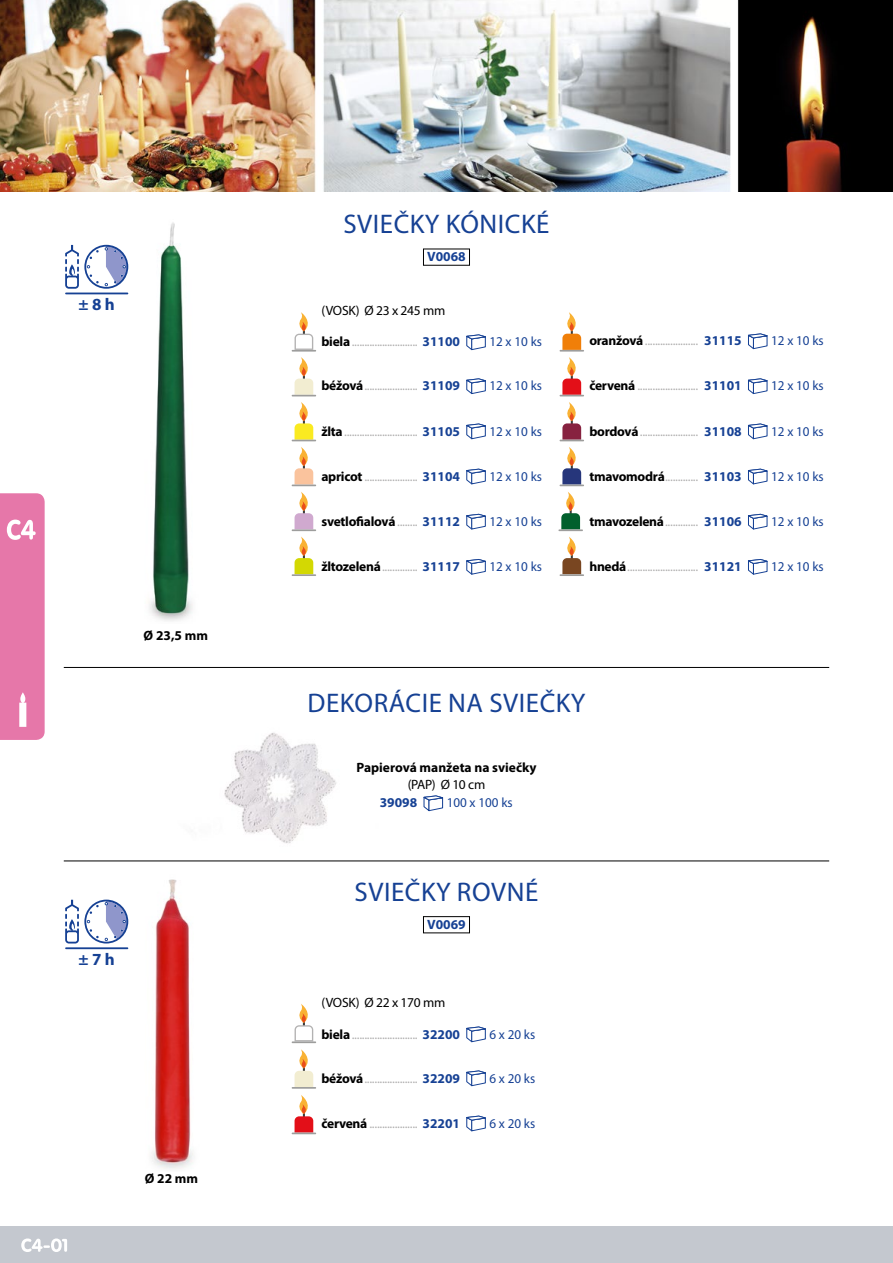
<style>
.page{position:relative;width:893px;height:1263px;background:#fff}
.page>*{position:absolute;margin:0;border:0;box-sizing:border-box;transform-origin:0 0}
.t1{font:27px "Myriad Pro";letter-spacing:.02em;color:#164194}
.t2{font:700 16.95px "Myriad Pro";color:#164194}
.t3{font:13.5px "Myriad Pro";color:#b3b2b2}
.t4{font:13.5px "Myriad Pro";color:#164194}
.t5{font:13.5px "Myriad Pro";letter-spacing:-.02em;color:#000}
.t6{font:700 13.5px "Myriad Pro";color:#000}
.t7{font:700 13.5px "Myriad Pro";letter-spacing:-.02em;color:#000}
.t8{font:700 13.5px "Myriad Pro";color:#164194}
.s1{font-weight:700;color:#000}
.s2{font-weight:700;color:#164194}
.s3{font-weight:400;color:#b3b2b2}
.s4{color:#164194}
</style>
<div class="page">
<div style="left:0;top:1226px;width:893px;height:37px;background:#c4c8cf"></div>
<img style="left:0;top:0;width:893px;height:191px">
<svg style="left:748px;top:378px;width:20px;height:17px"></svg>
<svg style="left:748px;top:423px;width:20px;height:17px"></svg>
<svg style="left:748px;top:468px;width:20px;height:17px"></svg>
<svg style="left:748px;top:514px;width:20px;height:16px"></svg>
<svg style="left:748px;top:559px;width:20px;height:16px"></svg>
<svg style="left:748px;top:333px;width:20px;height:17px"></svg>
<img style="left:109px;top:222px;width:84px;height:399px">
<svg style="left:423px;top:795px;width:21px;height:17px"></svg>
<img style="left:224px;top:732px;width:112px;height:111px">
<img style="left:122px;top:879px;width:71px;height:290px">
<div style="left:423px;top:916px;width:47px;height:17px;border:1px solid #000"></div>
<hr style="left:64px;top:861px;width:765px;height:1px;background:#000">
<hr style="left:64px;top:667px;width:765px;height:1px;background:#000">
<svg style="left:466px;top:334px;width:20px;height:17px"></svg>
<svg style="left:466px;top:1026px;width:20px;height:17px"></svg>
<svg style="left:466px;top:378px;width:20px;height:16px"></svg>
<svg style="left:466px;top:1070px;width:20px;height:17px"></svg>
<svg style="left:466px;top:423px;width:20px;height:17px"></svg>
<svg style="left:466px;top:1115px;width:20px;height:17px"></svg>
<svg style="left:466px;top:468px;width:20px;height:17px"></svg>
<svg style="left:466px;top:514px;width:20px;height:16px"></svg>
<svg style="left:466px;top:559px;width:20px;height:16px"></svg>
<svg style="left:292px;top:402px;width:24px;height:39px"></svg>
<svg style="left:292px;top:447px;width:24px;height:39px"></svg>
<svg style="left:295px;top:312px;width:19px;height:38px"></svg>
<hr style="left:292px;top:350px;width:24px;height:2px;background:#9d9d9c">
<svg style="left:292px;top:357px;width:24px;height:39px"></svg>
<svg style="left:295px;top:536px;width:19px;height:38px"></svg>
<hr style="left:292px;top:574px;width:24px;height:2px;background:#9d9d9c">
<svg style="left:295px;top:492px;width:19px;height:37px"></svg>
<hr style="left:292px;top:529px;width:24px;height:2px;background:#9d9d9c">
<svg style="left:560px;top:402px;width:24px;height:39px"></svg>
<svg style="left:562px;top:312px;width:20px;height:38px"></svg>
<hr style="left:560px;top:350px;width:24px;height:2px;background:#9d9d9c">
<svg style="left:560px;top:357px;width:24px;height:39px"></svg>
<svg style="left:562px;top:536px;width:20px;height:38px"></svg>
<hr style="left:560px;top:574px;width:24px;height:2px;background:#9d9d9c">
<svg style="left:560px;top:447px;width:24px;height:39px"></svg>
<svg style="left:561px;top:492px;width:20px;height:37px"></svg>
<hr style="left:558px;top:529px;width:25px;height:2px;background:#9d9d9c">
<svg style="left:295px;top:1004px;width:19px;height:37px"></svg>
<hr style="left:292px;top:1041px;width:24px;height:2px;background:#9d9d9c">
<svg style="left:295px;top:1049px;width:19px;height:38px"></svg>
<hr style="left:292px;top:1087px;width:24px;height:2px;background:#9d9d9c">
<svg style="left:295px;top:1095px;width:19px;height:37px"></svg>
<hr style="left:292px;top:1132px;width:24px;height:2px;background:#9d9d9c">
<hr style="left:65px;top:293px;width:63px;height:1px;background:#164194">
<svg style="left:65px;top:245px;width:63px;height:44px"></svg>
<hr style="left:65px;top:947px;width:63px;height:2px;background:#164194">
<svg style="left:65px;top:900px;width:63px;height:43px"></svg>
<svg style="left:21px;top:1238px;width:46px;height:14px"></svg>
<svg style="left:0;top:493px;width:45px;height:247px;background:#e77ead"></svg>
<p class="t2" style="left:79px;top:293px;width:38px">± 8 h</p>
<p class="t6" style="left:144px;top:626px;width:66px">Ø 23,5 mm</p>
<p class="t2" style="left:79px;top:948px;width:38px">± 7 h</p>
<p class="t6" style="left:145px;top:1169px;width:55px">Ø 22 mm</p>
<h1 class="t1" style="left:343px;top:207px;width:208px">SVIEČKY KÓNICKÉ</h1>
<p class="t8" style="left:427px;top:248px;width:40px">V0068</p>
<p class="t5" style="left:321px;top:302px;width:125px">(VOSK) Ø 23 x 245 mm</p>
<p class="t3" style="left:321px;top:334px;width:140px"><span class="s1">biela</span>.......................... <span class="s2">31100</span></p>
<p class="t4" style="left:489px;top:334px;width:54px">12 x 10 ks</p>
<p class="t3" style="left:321px;top:378px;width:140px"><span class="s1">béžová</span>..................... <span class="s2">31109</span></p>
<p class="t4" style="left:489px;top:378px;width:54px">12 x 10 ks</p>
<p class="t3" style="left:321px;top:423px;width:140px"><span class="s1">žlta</span>............................. <span class="s2">31105</span></p>
<p class="t4" style="left:489px;top:423px;width:54px">12 x 10 ks</p>
<p class="t3" style="left:321px;top:468px;width:140px"><span class="s1">apricot</span> ..................... <span class="s2">31104</span></p>
<p class="t4" style="left:489px;top:468px;width:54px">12 x 10 ks</p>
<p class="t7" style="left:321px;top:512px;width:140px">svetlofialová<span class="s3">........</span> <span class="s4">31112</span></p>
<p class="t4" style="left:489px;top:513px;width:54px">12 x 10 ks</p>
<p class="t3" style="left:321px;top:558px;width:140px"><span class="s1">žltozelená</span>.............. <span class="s2">31117</span></p>
<p class="t4" style="left:489px;top:558px;width:54px">12 x 10 ks</p>
<p class="t3" style="left:589px;top:333px;width:154px"><span class="s1">oranžová</span>..................... <span class="s2">31115</span></p>
<p class="t4" style="left:771px;top:333px;width:54px">12 x 10 ks</p>
<p class="t3" style="left:589px;top:378px;width:154px"><span class="s1">červená</span> ........................ <span class="s2">31101</span></p>
<p class="t4" style="left:771px;top:378px;width:54px">12 x 10 ks</p>
<p class="t3" style="left:589px;top:423px;width:154px"><span class="s1">bordová</span>....................... <span class="s2">31108</span></p>
<p class="t4" style="left:771px;top:423px;width:54px">12 x 10 ks</p>
<p class="t3" style="left:589px;top:468px;width:154px"><span class="s1">tmavomodrá</span>............. <span class="s2">31103</span></p>
<p class="t4" style="left:771px;top:468px;width:54px">12 x 10 ks</p>
<p class="t3" style="left:589px;top:513px;width:154px"><span class="s1">tmavozelená</span>............. <span class="s2">31106</span></p>
<p class="t4" style="left:771px;top:513px;width:54px">12 x 10 ks</p>
<p class="t3" style="left:589px;top:558px;width:154px"><span class="s1">hnedá</span>............................ <span class="s2">31121</span></p>
<p class="t4" style="left:771px;top:558px;width:54px">12 x 10 ks</p>
<h1 class="t1" style="left:307px;top:687px;width:279px">DEKORÁCIE NA SVIEČKY</h1>
<p class="t6" style="left:356px;top:759px;width:182px">Papierová manžeta na sviečky</p>
<p class="t8" style="left:380px;top:794px;width:39px">39098</p>
<p class="t4" style="left:447px;top:795px;width:68px">100 x 100 ks</p>
<p class="t5" style="left:408px;top:776px;width:79px">(PAP) Ø 10 cm</p>
<h1 class="t1" style="left:355px;top:875px;width:185px">SVIEČKY ROVNÉ</h1>
<p class="t8" style="left:427px;top:915px;width:40px">V0069</p>
<p class="t5" style="left:321px;top:994px;width:125px">(VOSK) Ø 22 x 170 mm</p>
<p class="t3" style="left:321px;top:1026px;width:140px"><span class="s1">biela</span>.......................... <span class="s2">32200</span></p>
<p class="t4" style="left:489px;top:1026px;width:47px">6 x 20 ks</p>
<p class="t3" style="left:321px;top:1070px;width:140px"><span class="s1">béžová</span>..................... <span class="s2">32209</span></p>
<p class="t4" style="left:489px;top:1070px;width:47px">6 x 20 ks</p>
<p class="t3" style="left:321px;top:1115px;width:140px"><span class="s1">červená</span> ................... <span class="s2">32201</span></p>
<p class="t4" style="left:489px;top:1115px;width:47px">6 x 20 ks</p>
</div>
